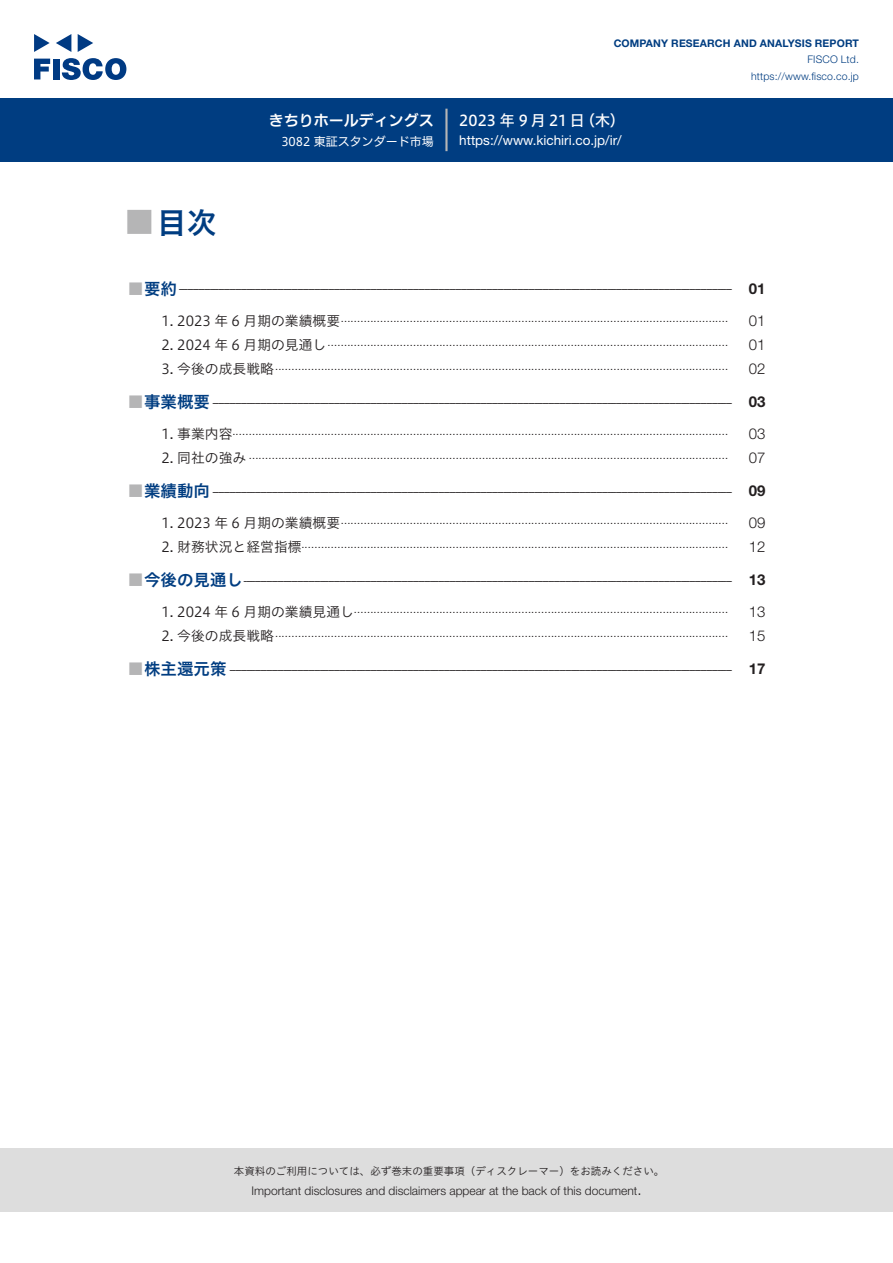
<style>
.page{position:relative;width:893px;height:1263px;background:#fff}
.page>*{position:absolute;margin:0;border:0;box-sizing:border-box;transform-origin:0 0}
.t1{font:30px "Hiragino UD Sans Std N W6";color:#003d81}
.t2{font:24px "Hiragino UD Sans Std W6";color:#b5b5b6}
.t3{font:16.5px "Hiragino UD Sans Std W6";color:#003d81}
.t4{font:300 15px "Helvetica Neue LT Std";color:#231f20}
.t5{font:15px "Hiragino UD Sans F Std N W5";letter-spacing:.175em;color:#fff}
.t6{font:15px "Hiragino UD Sans F Std N W6";color:#fff}
.t7{font:700 15px "Helvetica Neue LT Std";color:#231f20}
.t8{font:13.8px "Hiragino UD Sans Std W3";color:#231f20}
.t9{font:13.5px "Helvetica Neue LT Std";color:#fff}
.t10{font:12px "Hiragino UD Sans Std W3";color:#231f20}
.t11{font:300 12px "Helvetica Neue LT Std";color:#231f20}
.t12{font:12px "Hiragino UD Sans F Std N W4";color:#fff}
.t13{font:10.5px "Hiragino UD Sans Std W3";color:#231f20}
.t14{font:700 10.5px "Helvetica Neue LT Std";letter-spacing:.015em;color:#003d81}
.t15{font:300 10.5px/16.5px "Helvetica Neue LT Std";letter-spacing:.015em;color:#003d81;text-align:right}
.t16{font:9px "Hiragino UD Sans Std W3";color:#231f20}
.s1{color:#b5b5b6}
</style>
<div class="page">
<div style="left:0;top:1148px;width:893px;height:64px;background:#ddd"></div>
<svg style="left:34px;top:59px;width:16px;height:20px"></svg>
<div style="left:53px;top:59px;width:6px;height:20px;background:#003a83"></div>
<svg style="left:62px;top:58px;width:64px;height:22px"></svg>
<svg style="left:34px;top:34px;width:16px;height:18px"></svg>
<svg style="left:78px;top:34px;width:15px;height:18px"></svg>
<svg style="left:56px;top:34px;width:15px;height:18px"></svg>
<div style="left:0;top:98px;width:893px;height:64px;background:#003d81"></div>
<hr style="left:445px;top:109px;width:3px;height:42px;background:#b5b5b6">
<h2 class="t2" style="left:128px;top:204px;width:25px">█</h2>
<h1 class="t1" style="left:157px;top:199px;width:61px">目次</h1>
<h3 class="t6" style="left:269px;top:109px;width:167px">きちりホールディングス</h3>
<h3 class="t12" style="left:281px;top:132px;width:154px">3082 東証スタンダード市場</h3>
<p class="t14" style="left:614px;top:37px;width:247px">COMPANY RESEARCH AND ANALYSIS REPORT</p>
<p class="t15" style="left:751px;top:51px;width:109px">FISCO Ltd. https://www.fisco.co j p.</p>
<h3 class="t5" style="left:580px;top:109px;width:46px">（木(</h3>
<h3 class="t5" style="left:459px;top:109px;width:127px">2023年9月21日</h3>
<h3 class="t9" style="left:459px;top:132px;width:164px">https://www.kichiri. c o j p. /i r/</h3>
<h3 class="t3" style="left:128px;top:276px;width:51px"><span class="s1">■</span>要約</h3>
<h3 class="t10" style="left:177px;top:280px;width:557px">-----------------------------------------------------------------------------------------------------------------------------------------------------------------------------------------------------</h3>
<h3 class="t8" style="left:162px;top:310px;width:180px">1. 2023 年 6 月期の業績概要</h3>
<p class="t16" style="left:341px;top:312px;width:388px">......................................................................................................................</p>
<h3 class="t8" style="left:162px;top:334px;width:166px">2. 2024 年 6 月期の見通し</h3>
<p class="t16" style="left:328px;top:336px;width:401px">..........................................................................................................................</p>
<h3 class="t8" style="left:162px;top:358px;width:114px">3. 今後の成長戦略</h3>
<p class="t16" style="left:275px;top:360px;width:454px">..........................................................................................................................................</p>
<h3 class="t3" style="left:128px;top:389px;width:84px"><span class="s1">■</span>事業概要</h3>
<h3 class="t10" style="left:210px;top:393px;width:524px">-----------------------------------------------------------------------------------------------------------------------------------------------------------------------------------------</h3>
<h3 class="t8" style="left:162px;top:423px;width:73px">1. 事業内容</h3>
<p class="t16" style="left:233px;top:425px;width:497px">.......................................................................................................................................................</p>
<h3 class="t8" style="left:162px;top:447px;width:86px">2. 同社の強み</h3>
<p class="t16" style="left:249px;top:449px;width:480px">..................................................................................................................................................</p>
<h3 class="t3" style="left:128px;top:478px;width:84px"><span class="s1">■</span>業績動向</h3>
<h3 class="t10" style="left:210px;top:482px;width:524px">-----------------------------------------------------------------------------------------------------------------------------------------------------------------------------------------</h3>
<h3 class="t8" style="left:162px;top:512px;width:180px">1. 2023 年 6 月期の業績概要</h3>
<p class="t16" style="left:341px;top:514px;width:388px">......................................................................................................................</p>
<h3 class="t8" style="left:162px;top:536px;width:142px">2. 財務状況と経営指標</h3>
<p class="t16" style="left:302px;top:538px;width:428px">..................................................................................................................................</p>
<h3 class="t3" style="left:128px;top:567px;width:117px"><span class="s1">■</span>今後の見通し</h3>
<h3 class="t10" style="left:243px;top:571px;width:491px">------------------------------------------------------------------------------------------------------------------------------------------------------------------------------</h3>
<h3 class="t8" style="left:162px;top:601px;width:194px">1. 2024 年 6 月期の業績見通し</h3>
<p class="t16" style="left:354px;top:603px;width:375px">..................................................................................................................</p>
<h3 class="t8" style="left:162px;top:625px;width:114px">2. 今後の成長戦略</h3>
<p class="t16" style="left:275px;top:627px;width:454px">..........................................................................................................................................</p>
<h3 class="t3" style="left:128px;top:656px;width:101px"><span class="s1">■</span>株主還元策</h3>
<h3 class="t10" style="left:227px;top:660px;width:508px">-----------------------------------------------------------------------------------------------------------------------------------------------------------------------------------</h3>
<h3 class="t7" style="left:749px;top:279px;width:18px">01</h3>
<h3 class="t4" style="left:749px;top:311px;width:18px">01</h3>
<h3 class="t4" style="left:749px;top:335px;width:18px">01</h3>
<h3 class="t4" style="left:749px;top:359px;width:18px">02</h3>
<h3 class="t7" style="left:749px;top:392px;width:18px">03</h3>
<h3 class="t4" style="left:749px;top:424px;width:18px">03</h3>
<h3 class="t4" style="left:749px;top:448px;width:18px">07</h3>
<h3 class="t7" style="left:749px;top:481px;width:18px">09</h3>
<h3 class="t4" style="left:749px;top:513px;width:18px">09</h3>
<h3 class="t4" style="left:749px;top:537px;width:18px">12</h3>
<h3 class="t7" style="left:749px;top:570px;width:18px">13</h3>
<h3 class="t4" style="left:749px;top:602px;width:18px">13</h3>
<h3 class="t4" style="left:749px;top:626px;width:18px">15</h3>
<h3 class="t7" style="left:749px;top:659px;width:18px">17</h3>
<p class="t13" style="left:234px;top:1163px;width:432px">本資料のご利用については、必ず巻末の重要事項（ディスクレーマー）をお読みください。</p>
<h3 class="t4" style="left:637px;top:1180px;width:6px">.</h3>
<h3 class="t11" style="left:251px;top:1183px;width:387px">Important disclosures and disclaimers appear at the back of this document</h3>
</div>
